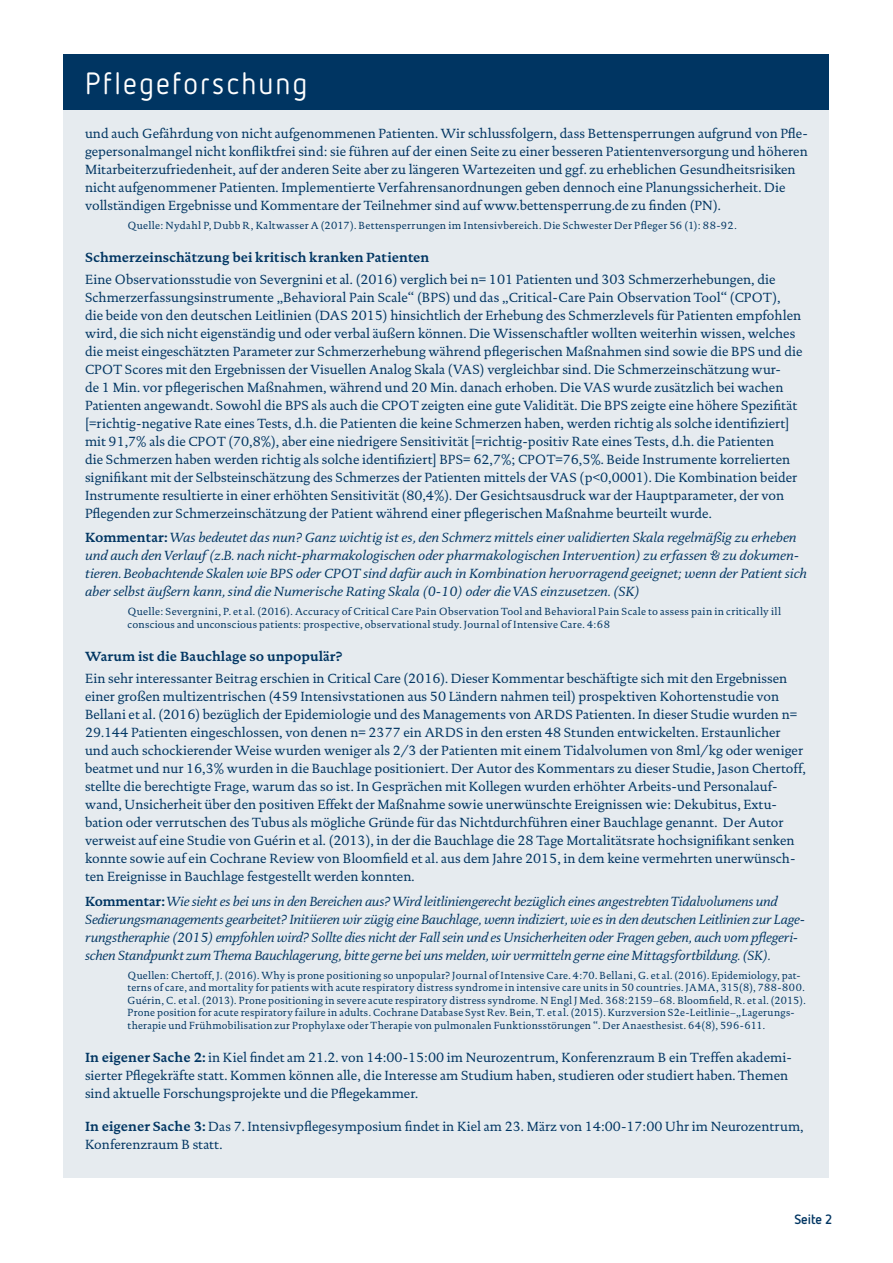
<style>
.page{position:relative;width:893px;height:1263px;background:#fff}
.page>*{position:absolute;margin:0;border:0;box-sizing:border-box;transform-origin:0 0}
.t1{font:30.75px "Netto OT";letter-spacing:.075em;color:#fff}
.t2{font:13.5px/18px "DTL Documenta TOT";color:#003562}
.t3{font:italic 13.5px/18px "DTL Documenta TOT";letter-spacing:-.005em;color:#003562}
.t4{font:700 13.5px "DTL Documenta TOT";color:#003562}
.t5{font:700 13.5px "Netto OT";color:#003562}
.t6{font:10.5px/12.6px "DTL Documenta TOT";letter-spacing:.025em;color:#003562}
.s1{font-weight:700;font-style:normal}
.s2{font-weight:700}
</style>
<div class="page">
<div style="left:64px;top:54px;width:765px;height:55px;background:#003562"></div>
<div style="left:64px;top:110px;width:765px;height:1068px;background:#e6ebef"></div>
<h1 class="t1" style="left:85px;top:64px;width:224px">Pflegeforschung</h1>
<p class="t2" style="left:85px;top:124px;width:724px">und auch Gefährdung von nicht aufgenommenen Patienten. Wir schlussfolgern, dass Bettensperrungen aufgrund von Pfle&shy;gepersonalmangel nicht konfliktfrei sind: sie führen auf der einen Seite zu einer besseren Patientenversorgung und höheren Mitarbeiterzufriedenheit, auf der anderen Seite aber zu längeren Wartezeiten und ggf. zu erheblichen Gesundheitsrisiken nicht aufgenommener Patienten. Implementierte Verfahrensanordnungen geben dennoch eine Planungssicherheit. Die vollständigen Ergebnisse und Kommentare der Teilnehmer sind auf www.bettensperrung.de zu finden (PN).</p>
<p class="t6" style="left:128px;top:219px;width:611px">Quelle: Nydahl P, Dubb R, Kaltwasser A (2017). Bettensperrungen im Intensivbereich. Die Schwester Der Pfleger 56 (1): 88-92.</p>
<p class="t4" style="left:85px;top:249px;width:346px">Schmerzeinschätzung bei kritisch kranken Patienten</p>
<p class="t2" style="left:85px;top:270px;width:719px">Eine Observationsstudie von Severgnini et al. (2016) verglich bei n= 101 Patienten und 303 Schmerzerhebungen, die Schmerzerfassungsinstrumente „Behavioral Pain Scale“ (BPS) und das „Critical-Care Pain Observation Tool“ (CPOT),<br>die beide von den deutschen Leitlinien (DAS 2015) hinsichtlich der Erhebung des Schmerzlevels für Patienten empfohlen wird, die sich nicht eigenständig und oder verbal äußern können. Die Wissenschaftler wollten weiterhin wissen, welches die meist eingeschätzten Parameter zur Schmerzerhebung während pflegerischen Maßnahmen sind sowie die BPS und die CPOT Scores mit den Ergebnissen der Visuellen Analog Skala (VAS) vergleichbar sind. Die Schmerzeinschätzung wur-<br>de 1 Min. vor pflegerischen Maßnahmen, während und 20 Min. danach erhoben. Die VAS wurde zusätzlich bei wachen Patienten angewandt. Sowohl die BPS als auch die CPOT zeigten eine gute Validität. Die BPS zeigte eine höhere Spezifität [=richtig-negative Rate eines Tests, d.h. die Patienten die keine Schmerzen haben, werden richtig als solche identifiziert] mit 91,7% als die CPOT (70,8%), aber eine niedrigere Sensitivität [=richtig-positiv Rate eines Tests, d.h. die Patienten<br>die Schmerzen haben werden richtig als solche identifiziert] BPS= 62,7%; CPOT=76,5%. Beide Instrumente korrelierten signifikant mit der Selbsteinschätzung des Schmerzes der Patienten mittels der VAS (p&lt;0,0001). Die Kombination beider Instrumente resultierte in einer erhöhten Sensitivität (80,4%). Der Gesichtsausdruck war der Hauptparameter, der von Pflegenden zur Schmerzeinschätzung der Patient während einer pflegerischen Maßnahme beurteilt wurde.</p>
<p class="t3" style="left:85px;top:529px;width:723px"><span class="s1">Kommentar:</span> Was bedeutet das nun? Ganz wichtig ist es, den Schmerz mittels einer validierten Skala regelmäßig zu erheben und auch den Verlauf (z.B. nach nicht-pharmakologischen oder pharmakologischen Intervention) zu erfassen &amp; zu dokumen&shy;tieren. Beobachtende Skalen wie BPS oder CPOT sind dafür auch in Kombination hervorragend geeignet; wenn der Patient sich aber selbst äußern kann, sind die Numerische Rating Skala (0-10) oder die VAS einzusetzen. (SK)</p>
<p class="t6" style="left:128px;top:605px;width:655px">Quelle: Severgnini, P. et al. (2016). Accuracy of Critical Care Pain Observation Tool and Behavioral Pain Scale to assess pain in critically ill conscious and unconscious patients: prospective, observational study. Journal of Intensive Care. 4:68</p>
<p class="t4" style="left:85px;top:648px;width:259px">Warum ist die Bauchlage so unpopulär?</p>
<p class="t2" style="left:85px;top:669px;width:722px">Ein sehr interessanter Beitrag erschien in Critical Care (2016). Dieser Kommentar beschäftigte sich mit den Ergebnissen einer großen multizentrischen (459 Intensivstationen aus 50 Ländern nahmen teil) prospektiven Kohortenstudie von Bellani et al. (2016) bezüglich der Epidemiologie und des Managements von ARDS Patienten. In dieser Studie wurden n= 29.144 Patienten eingeschlossen, von denen n= 2377 ein ARDS in den ersten 48 Stunden entwickelten. Erstaunlicher und auch schockierender Weise wurden weniger als 2/3 der Patienten mit einem Tidalvolumen von 8ml/kg oder weniger beatmet und nur 16,3% wurden in die Bauchlage positioniert. Der Autor des Kommentars zu dieser Studie, Jason Chertoff, stellte die berechtigte Frage, warum das so ist. In Gesprächen mit Kollegen wurden erhöhter Arbeits-und Personalauf&shy;wand, Unsicherheit über den positiven Effekt der Maßnahme sowie unerwünschte Ereignissen wie: Dekubitus, Extu&shy;bation oder verrutschen des Tubus als mögliche Gründe für das Nichtdurchführen einer Bauchlage genannt. Der Autor verweist auf eine Studie von Guérin et al. (2013), in der die Bauchlage die 28 Tage Mortalitätsrate hochsignifikant senken konnte sowie auf ein Cochrane Review von Bloomfield et al. aus dem Jahre 2015, in dem keine vermehrten unerwünsch&shy;ten Ereignisse in Bauchlage festgestellt werden konnten.</p>
<p class="t3" style="left:85px;top:892px;width:722px"><span class="s1">Kommentar:</span> Wie sieht es bei uns in den Bereichen aus? Wird leitliniengerecht bezüglich eines angestrebten Tidalvolumens und Sedierungsmanagements gearbeitet? Initiieren wir zügig eine Bauchlage, wenn indiziert, wie es in den deutschen Leitlinien zur Lage&shy;rungstheraphie (2015) empfohlen wird? Sollte dies nicht der Fall sein und es Unsicherheiten oder Fragen geben, auch vom pflegeri&shy;schen Standpunkt zum Thema Bauchlagerung, bitte gerne bei uns melden, wir vermitteln gerne eine Mittagsfortbildung. (SK).</p>
<p class="t6" style="left:128px;top:969px;width:680px">Quellen: Chertoff, J. (2016). Why is prone positioning so unpopular? Journal of Intensive Care. 4:70. Bellani, G. et al. (2016). Epidemiology, pat&shy;terns of care, and mortality for patients with acute respiratory distress syndrome in intensive care units in 50 countries. JAMA, 315(8), 788-800.<br>Guérin, C. et al. (2013). Prone positioning in severe acute respiratory distress syndrome. N Engl J Med. 368:2159–68. Bloomfield, R. et al. (2015).<br>Prone position for acute respiratory failure in adults. Cochrane Database Syst Rev. Bein, T. et al. (2015). Kurzversion S2e-Leitlinie–„Lagerungs&shy;therapie und Frühmobilisation zur Prophylaxe oder Therapie von pulmonalen Funktionsstörungen “. Der Anaesthesist. 64(8), 596-611.</p>
<p class="t2" style="left:85px;top:1048px;width:708px"><span class="s2">In eigener Sache 2:</span> in Kiel findet am 21.2. von 14:00-15:00 im Neurozentrum, Konferenzraum B ein Treffen akademi&shy;sierter Pflegekräfte statt. Kommen können alle, die Interesse am Studium haben, studieren oder studiert haben. Themen sind aktuelle Forschungsprojekte und die Pflegekammer.</p>
<p class="t2" style="left:85px;top:1117px;width:720px"><span class="s2">In eigener Sache 3:</span> Das 7. Intensivpflegesymposium findet in Kiel am 23. März von 14:00-17:00 Uhr im Neurozentrum,<br>Konferenzraum B statt.</p>
<p class="t5" style="left:794px;top:1210px;width:39px">Seite 2</p>
</div>
